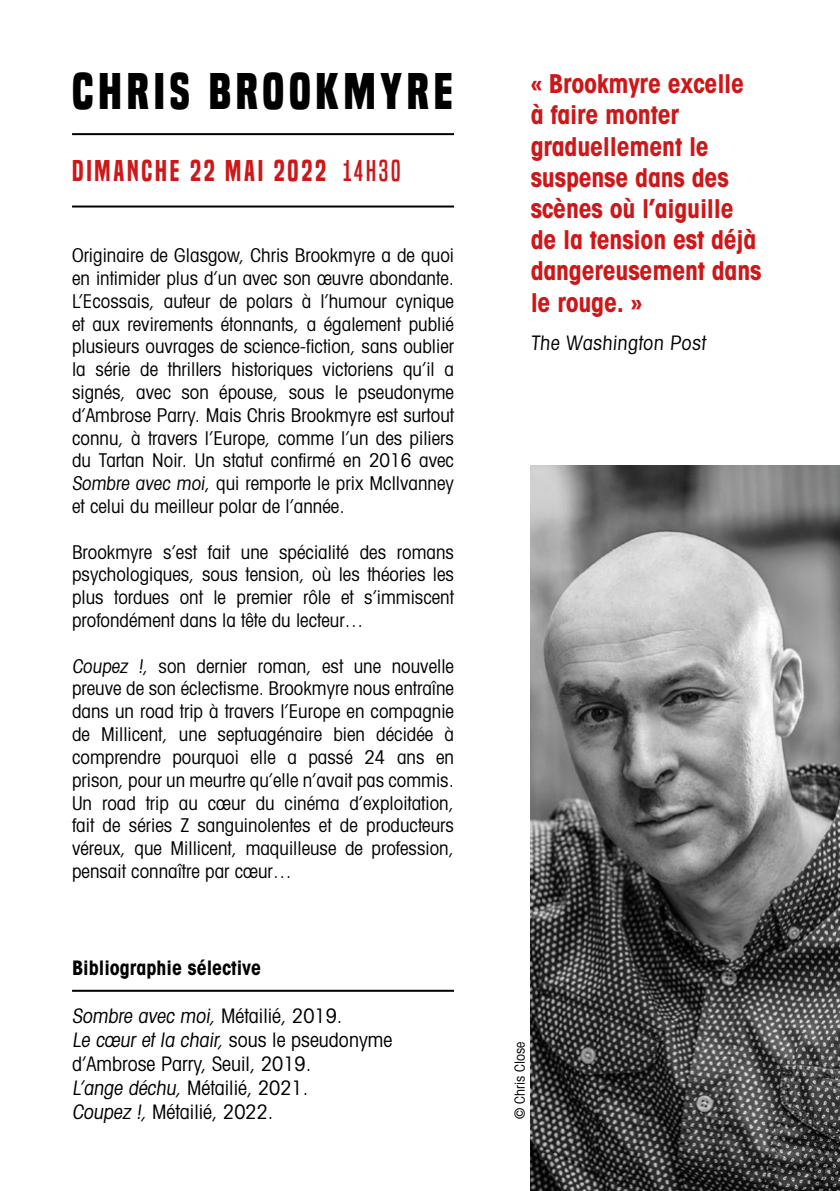
<style>
.page{position:relative;width:840px;height:1191px;background:#fff}
.page>*{position:absolute;margin:0;border:0;box-sizing:border-box;transform-origin:0 0}
.t1{font:700 48px "Built Titling Rg";letter-spacing:.1em;color:#000}
.t2{font:28px "Built Titling Sb";letter-spacing:.1em;color:#cd1719}
.t3{font:700 condensed 26px/31.2px "Avant Garde";letter-spacing:-.01em;color:#cd1719}
.t4{font:condensed 20px/24px "Avant Garde";color:#000}
.t5{font:700 condensed 20px "Avant Garde";color:#000}
.t6{font:condensed 19px/22.8px "Avant Garde";color:#000;text-align:justify}
.t7{font:condensed 14px "Avant Garde";color:#000}
.s1{font-family:"Built Titling Rg"}
</style>
<div class="page">
<hr style="left:72px;top:133px;width:382px;height:2px;background:#000">
<hr style="left:72px;top:205px;width:382px;height:2px;background:#000">
<hr style="left:72px;top:989px;width:382px;height:2px;background:#000">
<img style="left:530px;top:465px;width:309px;height:726px">
<h1 class="t1" style="left:72px;top:62px;width:382px">CHRIS BROOKMYRE</h1>
<h2 class="t2" style="left:72px;top:154px;width:329px">DIMANCHE 22 MAI 2022 <span class="s1">14h30</span></h2>
<p class="t6" style="left:72px;top:243px;width:383px">Originaire de Glasgow, Chris Brookmyre a de quoi en intimider plus d’un avec son œuvre abondante.<br>L’Ecossais, auteur de polars à l’humour cynique et aux revirements étonnants, a également publié plusieurs ouvrages de science-fiction, sans oublier la série de thrillers historiques victoriens qu’il a signés, avec son épouse, sous le pseudonyme d’Ambrose Parry. Mais Chris Brookmyre est surtout connu, à travers l’Europe, comme l’un des piliers du Tartan Noir. Un statut confirmé en 2016 avec Sombre avec moi, qui remporte le prix McIlvanney et celui du meilleur polar de l’année.</p>
<p class="t6" style="left:72px;top:540px;width:383px">Brookmyre s’est fait une spécialité des romans psychologiques, sous tension, où les théories les plus tordues ont le premier rôle et s’immiscent profondément dans la tête du lecteur…</p>
<p class="t6" style="left:72px;top:654px;width:383px">Coupez !, son dernier roman, est une nouvelle preuve de son éclectisme. Brookmyre nous entraîne dans un road trip à travers l’Europe en compagnie de Millicent, une septuagénaire bien décidée à comprendre pourquoi elle a passé 24 ans en prison, pour un meurtre qu’elle n’avait pas commis.<br>Un road trip au cœur du cinéma d’exploitation, fait de séries Z sanguinolentes et de producteurs véreux, que Millicent, maquilleuse de profession, pensait connaître par cœur…</p>
<p class="t5" style="left:72px;top:954px;width:190px">Bibliographie sélective</p>
<p class="t4" style="left:72px;top:1003px;width:321px">Sombre avec moi, Métailié, 2019.<br>Le cœur et la chair, sous le pseudonyme d’Ambrose Parry, Seuil, 2019.<br>L’ange déchu, Métailié, 2021.<br>Coupez !, Métailié, 2022.</p>
<h3 class="t3" style="left:530px;top:68px;width:232px">« Brookmyre excelle à faire monter graduellement le suspense dans des scènes où l’aiguille de la tension est déjà dangereusement dans le rouge. »</h3>
<p class="t4" style="left:530px;top:330px;width:178px">The Washington Post</p>
<p class="t7" style="left:511px;top:1119px;width:79px;rotate:-90deg">© Chris Close</p>
</div>
